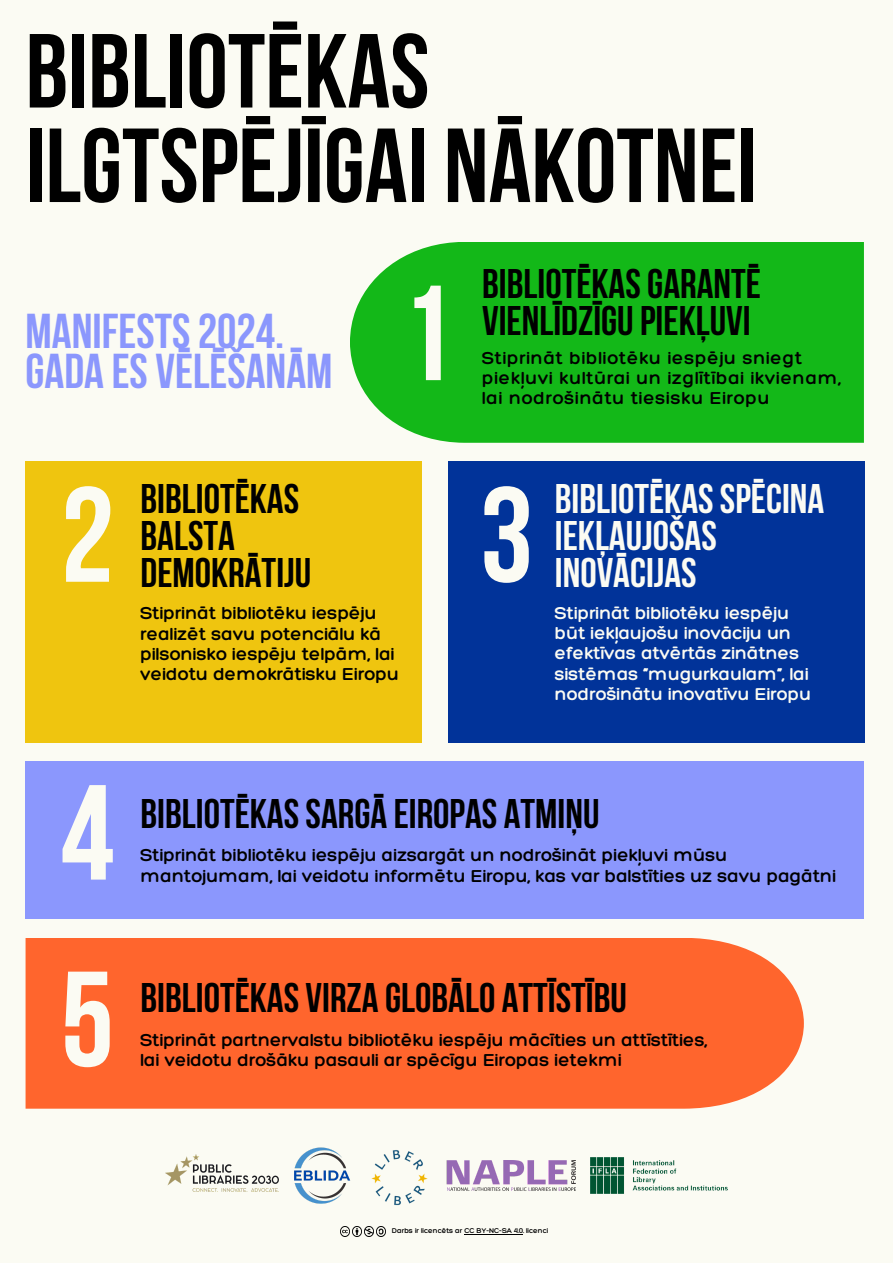
<style>
.page{position:relative;width:893px;height:1263px;background:#fbfbf3}
.page>*{position:absolute;margin:0;border:0;box-sizing:border-box;transform-origin:0 0}
.t1{font:135px "Bebas Neue Cyrillic";color:#fbfbf3}
.t2{font:700 105px/94.5px "Bebas Neue";color:#000}
.t3{font:700 48.75px/39.9px "Bebas Neue";color:#8b97fd}
.t4{font:700 41.25px/37.1px "Bebas Neue";color:#000}
.t5{font:700 41.25px/37.1px "Bebas Neue";color:#fbfbf3}
.t6{font:300 18.75px/20.2px "Hero";color:#000}
.t7{font:300 18.75px/20.2px "Hero";letter-spacing:.035em;color:#000}
.t8{font:300 18.6px/20.2px "Hero";color:#fbfbf3}
.t9{font:300 7.5px "Hero";color:#000}
</style>
<div class="page">
<div style="left:26px;top:938px;width:778px;height:171px;background:#ff652d"></div>
<div style="left:350px;top:242px;width:514px;height:201px;background:#13b818"></div>
<div style="left:26px;top:461px;width:396px;height:282px;background:#efc50f"></div>
<div style="left:448px;top:461px;width:416px;height:282px;background:#013399"></div>
<div style="left:26px;top:761px;width:837px;height:158px;background:#8b97fd"></div>
<img style="left:165px;top:1154px;width:114px;height:37px">
<img style="left:294px;top:1147px;width:57px;height:57px">
<img style="left:590px;top:1157px;width:138px;height:37px">
<img style="left:446px;top:1161px;width:129px;height:30px">
<img style="left:371px;top:1150px;width:57px;height:56px">
<svg style="left:340px;top:1226px;width:46px;height:10px"></svg>
<hr style="left:464px;top:1234px;width:59px;height:1px;background:#000">
<h1 class="t2" style="left:26px;top:34px;width:733px">BIBLIOTĒKAS<br>ILGTSPĒJĪGAI NĀKOTNEI</h1>
<h3 class="t3" style="left:26px;top:316px;width:308px">MANIFESTS2024.<br>GADA ES VĒLĒŠANĀM</h3>
<h4 class="t1" style="left:400px;top:279px;width:55px">1</h4>
<h3 class="t4" style="left:482px;top:270px;width:280px;line-height:36.6px">BIBLIOTĒKASGARANTĒ<br>VIENLĪDZĪGUPIEKĻUVI</h3>
<h4 class="t7" style="left:482px;top:347px;width:360px">Stiprināt bibliotēku iespēju sniegt piekļuvi kultūrai un izglītībai ikvienam, lai nodrošinātu tiesisku Eiropu</h4>
<h4 class="t4" style="left:140px;top:484px;width:172px">BIBLIOTĒKAS<br>BALSTA<br>DEMOKRĀTIJU</h4>
<p class="t1" style="left:61px;top:480px;width:55px">2</p>
<h3 class="t1" style="left:480px;top:480px;width:55px">3</h3>
<p class="t6" style="left:140px;top:603px;width:260px">Stiprināt bibliotēku iespēju realizēt savu potenciālu kā pilsonisko iespēju telpām, lai veidotu demokrātisku Eiropu</p>
<p class="t5" style="left:555px;top:484px;width:271px">BIBLIOTĒKASSPĒCINA<br>IEKĻAUJOŠAS<br>INOVĀCIJAS</p>
<h3 class="t8" style="left:555px;top:602px;width:258px">Stiprināt bibliotēku iespēju būt iekļaujošu inovāciju un efektīvas atvērtās zinātnes sistēmas “mugurkaulam”, lai nodrošinātu inovatīvu Eiropu</h3>
<h4 class="t1" style="left:61px;top:778px;width:55px">4</h4>
<h4 class="t4" style="left:140px;top:799px;width:460px">BIBLIOTĒKASSARGĀ EIROPAS ATMIŅU</h4>
<h3 class="t6" style="left:140px;top:844px;width:697px">Stiprināt bibliotēku iespēju aizsargāt un nodrošināt piekļuvi mūsu mantojumam, lai veidotu informētu Eiropu, kas var balstīties uz savu pagātni</h3>
<p class="t1" style="left:61px;top:965px;width:55px">5</p>
<h2 class="t4" style="left:140px;top:983px;width:488px">BIBLIOTĒKAS VIRZA GLOBĀLO ATTĪSTĪBU</h2>
<p class="t6" style="left:140px;top:1029px;width:568px">Stiprināt partnervalstu bibliotēku iespēju mācīties un attīstīties, lai veidotu drošāku pasauli ar spēcīgu Eiropas ietekmi</p>
<p class="t9" style="left:392px;top:1226px;width:157px">Darbs ir licencēts ar CC BY-NC-SA 4.0. licenci</p>
</div>
